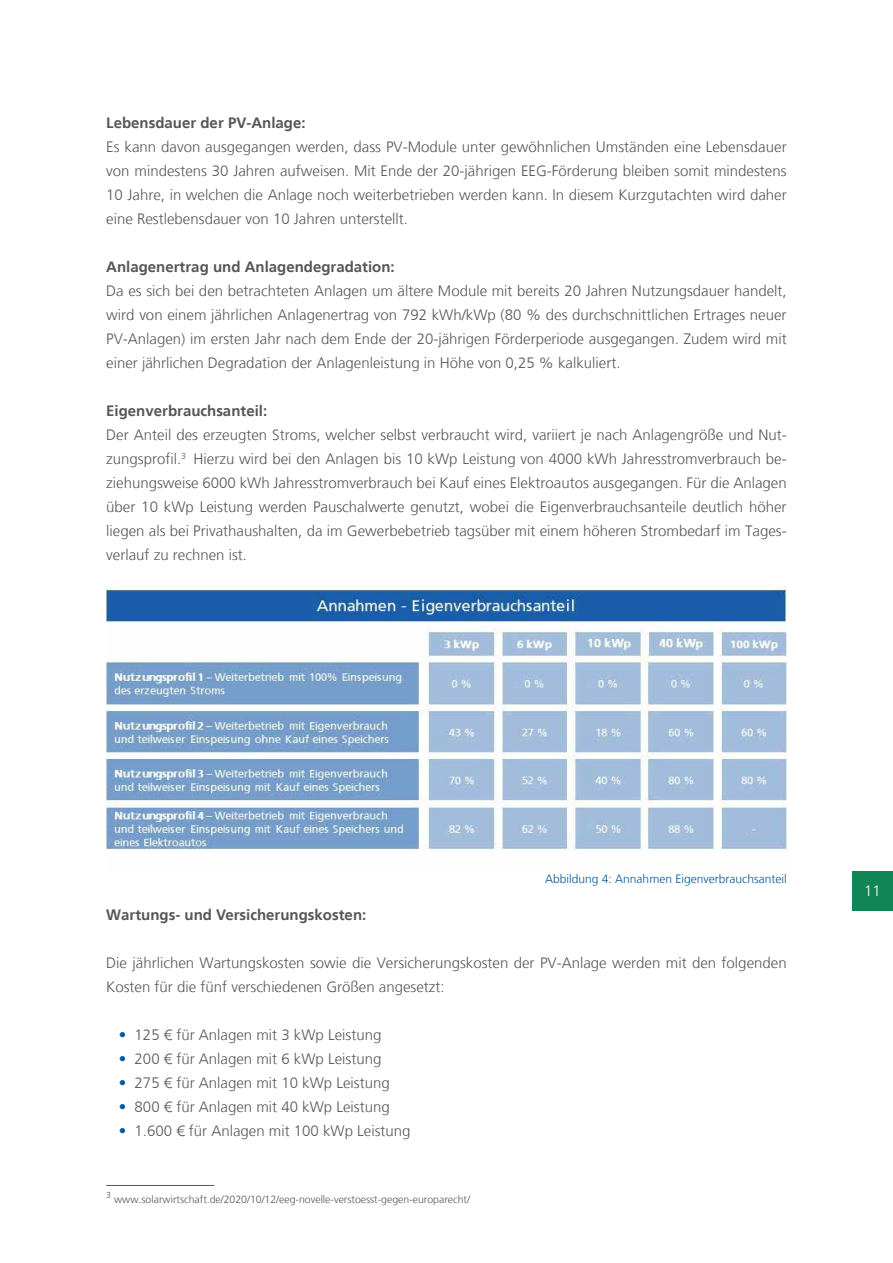
<style>
.page{position:relative;width:893px;height:1263px;background:#fff}
.page>*{position:absolute;margin:0;border:0;box-sizing:border-box;transform-origin:0 0}
.t1{font:300 15px/24px "Frutiger LT";color:#575756;text-align:justify}
.t2{font:700 15px "Frutiger LT";color:#575756}
.t3{font:300 15px "Frutiger LT";color:#fff}
.t4{font:300 12px "Frutiger LT";color:#00569a}
.t5{font:300 10.5px "Frutiger LT";color:#575756}
.t6{font:300 8.7px "Frutiger LT";color:#575756}
.s1{color:#00569a}
</style>
<div class="page">
<div style="left:853px;top:872px;width:40px;height:39px;background:#108555"></div>
<hr style="left:106px;top:1185px;width:108px;height:1px;background:#575756">
<img style="left:106px;top:586px;width:680px;height:264px">
<p class="t2" style="left:106px;top:116px;width:201px">Lebensdauer der PV-Anlage:</p>
<p class="t1" style="left:106px;top:135px;width:682px">Es kann davon ausgegangen werden, dass PV-Module unter gewöhnlichen Umständen eine Lebensdauer von mindestens 30 Jahren aufweisen. Mit Ende der 20-jährigen EEG-Förderung bleiben somit mindestens 10 Jahre, in welchen die Anlage noch weiterbetrieben werden kann. In diesem Kurzgutachten wird daher eine Restlebensdauer von 10 Jahren unterstellt.</p>
<p class="t2" style="left:106px;top:260px;width:290px">Anlagenertrag und Anlagendegradation:</p>
<p class="t1" style="left:106px;top:279px;width:682px">Da es sich bei den betrachteten Anlagen um ältere Module mit bereits 20 Jahren Nutzungsdauer handelt, wird von einem jährlichen Anlagenertrag von 792 kWh/kWp (80 % des durchschnittlichen Ertrages neuer PV-Anlagen) im ersten Jahr nach dem Ende der 20-jährigen Förderperiode ausgegangen. Zudem wird mit einer jährlichen Degradation der Anlagenleistung in Höhe von 0,25 % kalkuliert.</p>
<p class="t2" style="left:106px;top:404px;width:162px">Eigenverbrauchsanteil:</p>
<p class="t1" style="left:106px;top:423px;width:682px">Der Anteil des erzeugten Stroms, welcher selbst verbraucht wird, variiert je nach Anlagengröße und Nut&shy;zungsprofil.<sup>3</sup><sup>1</sup> Hierzu wird bei den Anlagen bis 10 kWp Leistung von 4000 kWh Jahresstromverbrauch be&shy;ziehungsweise 6000 kWh Jahresstromverbrauch bei Kauf eines Elektroautos ausgegangen. Für die Anlagen über 10 kWp Leistung werden Pauschalwerte genutzt, wobei die Eigenverbrauchsanteile deutlich höher liegen als bei Privathaushalten, da im Gewerbebetrieb tagsüber mit einem höheren Strombedarf im Tages&shy;verlauf zu rechnen ist.</p>
<p class="t4" style="left:545px;top:874px;width:243px">Abbildung 4: Annahmen Eigenverbrauchsanteil</p>
<p class="t2" style="left:106px;top:908px;width:262px">Wartungs- und Versicherungskosten:</p>
<p class="t1" style="left:106px;top:951px;width:682px">Die jährlichen Wartungskosten sowie die Versicherungskosten der PV-Anlage werden mit den folgenden<br>Kosten für die fünf verschiedenen Größen angesetzt:</p>
<p class="t1" style="left:119px;top:1023px;width:264px"><span class="s1">•</span> 125 € für Anlagen mit 3 kWp Leistung</p>
<p class="t1" style="left:119px;top:1047px;width:264px"><span class="s1">•</span> 200 € für Anlagen mit 6 kWp Leistung</p>
<p class="t1" style="left:119px;top:1071px;width:272px"><span class="s1">•</span> 275 € für Anlagen mit 10 kWp Leistung</p>
<p class="t1" style="left:119px;top:1095px;width:272px"><span class="s1">•</span> 800 € für Anlagen mit 40 kWp Leistung</p>
<p class="t1" style="left:119px;top:1119px;width:293px"><span class="s1">•</span> 1.600 € für Anlagen mit 100 kWp Leistung</p>
<p class="t6" style="left:106px;top:1192px;width:6px">3</p>
<p class="t5" style="left:114px;top:1195px;width:357px">www.solarwirtschaft.de/2020/10/12/eeg-novelle-verstoesst-gegen-europarecht/</p>
<p class="t3" style="left:864px;top:885px;width:18px">11</p>
</div>
